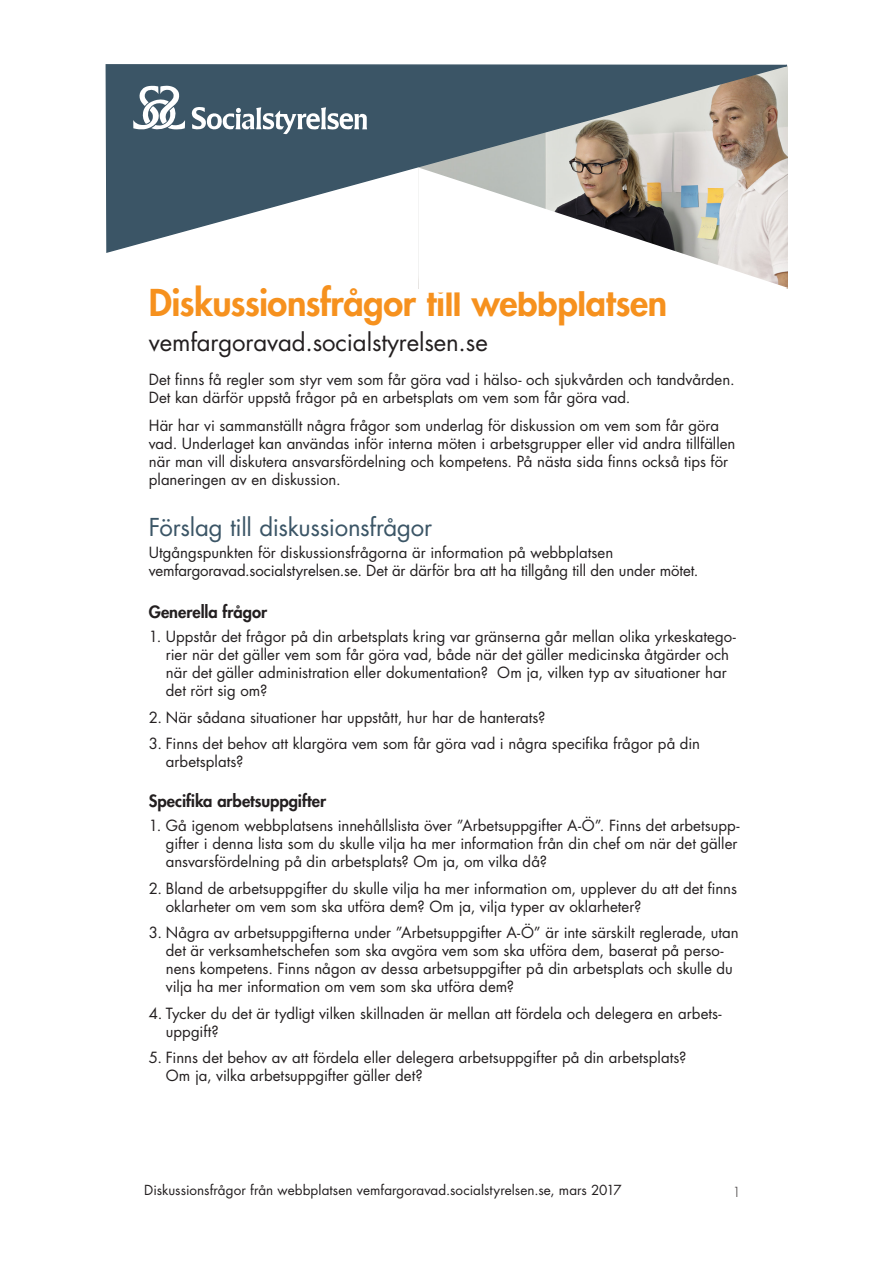
<style>
.page{position:relative;width:893px;height:1263px;background:#fff}
.page>*{position:absolute;margin:0;border:0;box-sizing:border-box;transform-origin:0 0}
.Huvudrubrik{font:800 36px "Futura Std";letter-spacing:-.01em;color:#f6911e}
.Huvudrubrik-2{font:24px "Futura Std";letter-spacing:-.005em;color:#231f20}
.mellanrubrik{font:24px "Futura Std";letter-spacing:-.015em;color:#3b5566}
.rubrik_3{font:800 16.5px "Futura Std";color:#231f20}
.brödtext{font:15px/18px "Futura Std";color:#231f20}
.t1{font:13.5px "Futura Std";letter-spacing:.005em;color:#231f20}
.sidv{font:300 13.5px "Futura Std";color:#231f20}
</style>
<div class="page">
<svg style="left:105px;top:64px;width:683px;height:189px;background:#738189"></svg>
<svg style="left:133px;top:86px;width:52px;height:44px"></svg>
<svg style="left:192px;top:107px;width:175px;height:27px"></svg>
<svg style="left:418px;top:167px;width:370px;height:122px"></svg>
<p class="Huvudrubrik" style="left:149px;top:280px;width:520px">Diskussionsfrågor till webbplatsen</p>
<p class="Huvudrubrik-2" style="left:149px;top:327px;width:340px">vemfargoravad.socialstyrelsen.se</p>
<p class="brödtext" style="left:149px;top:370px;width:587px">Det finns få regler som styr vem som får göra vad i hälso- och sjukvården och tandvården.<br>Det kan därför uppstå frågor på en arbetsplats om vem som får göra vad.</p>
<p class="brödtext" style="left:149px;top:417px;width:588px">Här har vi sammanställt några frågor som underlag för diskussion om vem som får göra vad. Underlaget kan användas inför interna möten i arbetsgrupper eller vid andra tillfällen när man vill diskutera ansvarsfördelning och kompetens. På nästa sida finns också tips för planeringen av en diskussion.</p>
<p class="mellanrubrik" style="left:149px;top:511px;width:285px">Förslag till diskussionsfrågor</p>
<p class="brödtext" style="left:149px;top:543px;width:551px">Utgångspunkten för diskussionsfrågorna är information på webbplatsen vemfargoravad.socialstyrelsen.se. Det är därför bra att ha tillgång till den under mötet.</p>
<p class="rubrik_3" style="left:149px;top:601px;width:120px">Generella frågor</p>
<p class="brödtext" style="left:166px;top:628px;width:572px;text-indent:-17px">1. Uppstår det frågor på din arbetsplats kring var gränserna går mellan olika yrkeskatego&shy;rier när det gäller vem som får göra vad, både när det gäller medicinska åtgärder och när det gäller administration eller dokumentation? Om ja, vilken typ av situationer har det rört sig om?</p>
<p class="brödtext" style="left:149px;top:708px;width:398px">2. När sådana situationer har uppstått, hur har de hanterats?</p>
<p class="brödtext" style="left:166px;top:735px;width:536px;text-indent:-17px">3. Finns det behov att klargöra vem som får göra vad i några specifika frågor på din arbetsplats?</p>
<p class="rubrik_3" style="left:149px;top:790px;width:179px">Specifika arbetsuppgifter</p>
<p class="brödtext" style="left:166px;top:817px;width:575px;text-indent:-17px">1. Gå igenom webbplatsens innehållslista över ”Arbetsuppgifter A-Ö”. Finns det arbetsupp&shy;gifter i denna lista som du skulle vilja ha mer information från din chef om när det gäller ansvarsfördelning på din arbetsplats? Om ja, om vilka då?</p>
<p class="brödtext" style="left:166px;top:879px;width:573px;text-indent:-17px">2. Bland de arbetsuppgifter du skulle vilja ha mer information om, upplever du att det finns oklarheter om vem som ska utföra dem? Om ja, vilja typer av oklarheter?</p>
<p class="brödtext" style="left:166px;top:924px;width:574px;text-indent:-17px">3. Några av arbetsuppgifterna under ”Arbetsuppgifter A-Ö” är inte särskilt reglerade, utan det är verksamhetschefen som ska avgöra vem som ska utföra dem, baserat på perso&shy;nens kompetens. Finns någon av dessa arbetsuppgifter på din arbetsplats och skulle du vilja ha mer information om vem som ska utföra dem?</p>
<p class="brödtext" style="left:166px;top:1004px;width:557px;text-indent:-17px">4. Tycker du det är tydligt vilken skillnaden är mellan att fördela och delegera en arbets&shy;uppgift?</p>
<p class="brödtext" style="left:166px;top:1049px;width:522px;text-indent:-17px">5. Finns det behov av att fördela eller delegera arbetsuppgifter på din arbetsplats?<br>Om ja, vilka arbetsuppgifter gäller det?</p>
<p class="t1" style="left:144px;top:1182px;width:479px">Diskussionsfrågor från webbplatsen vemfargoravad.socialstyrelsen.se, mars 2017</p>
<p class="sidv" style="left:732px;top:1183px;width:10px">1</p>
</div>
